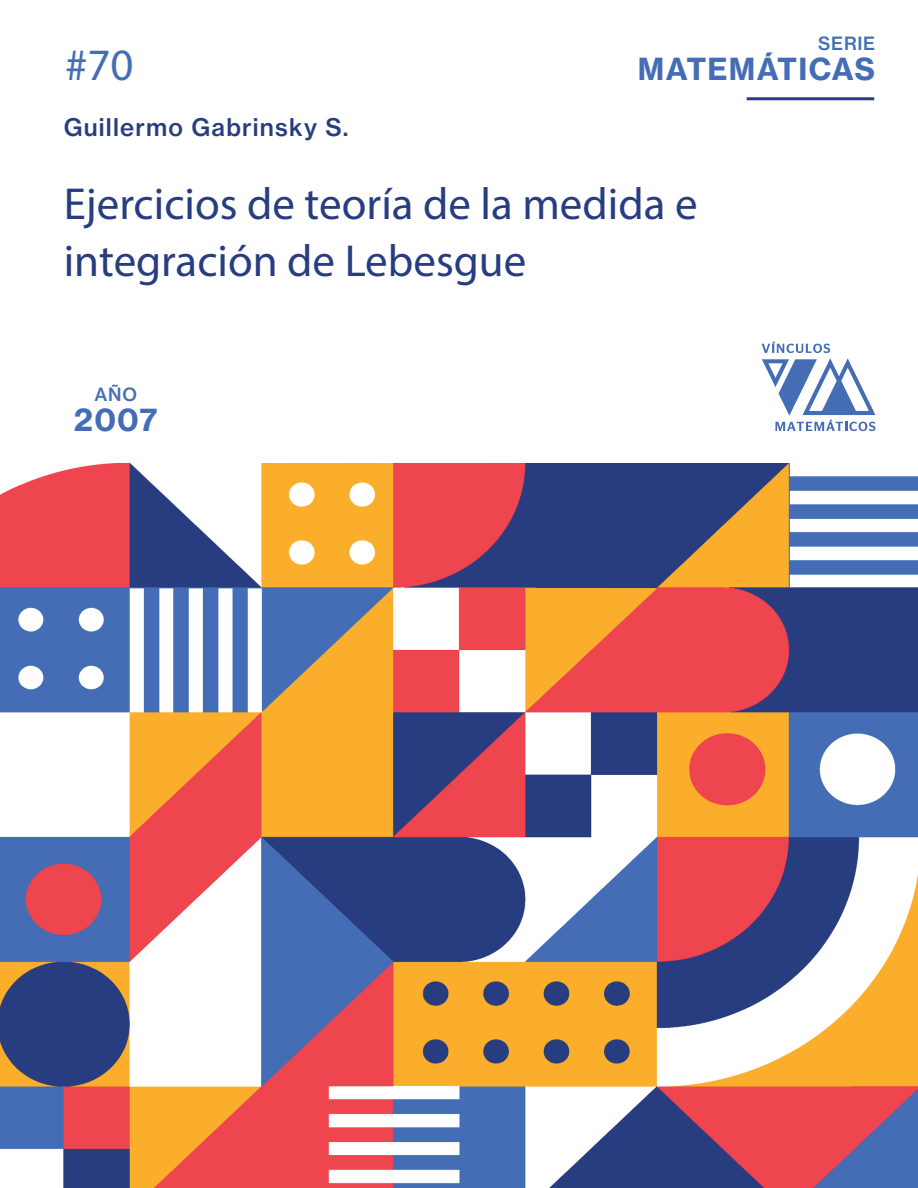
<style>
.page{position:relative;width:918px;height:1188px;background:#fff}
.page>*{position:absolute;margin:0;border:0;box-sizing:border-box;transform-origin:0 0}
.t1{font:45px/57px "Myriad Pro";color:#273d80}
.t2{font:45px "Myriad Pro";color:#446db5}
.t3{font:30px "N Haas Grotesk TX Pro 75 Bd";letter-spacing:.04em;color:#446db5}
.t4{font:24px "N Haas Grotesk TX Pro 65 Md";letter-spacing:.05em;color:#273d80}
.t5{font:18px "N Haas Grotesk TX Pro 65 Md";letter-spacing:.04em;color:#446db5}
</style>
<div class="page">
<img style="left:0;top:463px;width:918px;height:725px">
<hr style="left:747px;top:97px;width:127px;height:3px;background:#273d80">
<svg style="left:762px;top:342px;width:113px;height:89px"></svg>
<p class="t2" style="left:65px;top:38px;width:70px">#70</p>
<p class="t4" style="left:64px;top:112px;width:286px">Guillermo Gabrinsky S.</p>
<p class="t5" style="left:818px;top:33px;width:59px">SERIE</p>
<p class="t3" style="left:638px;top:50px;width:239px">MATEMÁTICAS</p>
<p class="t1" style="left:64px;top:174px;width:635px">Ejercicios de teoría de la medida e integración de Lebesgue</p>
<p class="t5" style="left:95px;top:383px;width:44px">AÑO</p>
<p class="t3" style="left:74px;top:401px;width:85px">2007</p>
</div>
